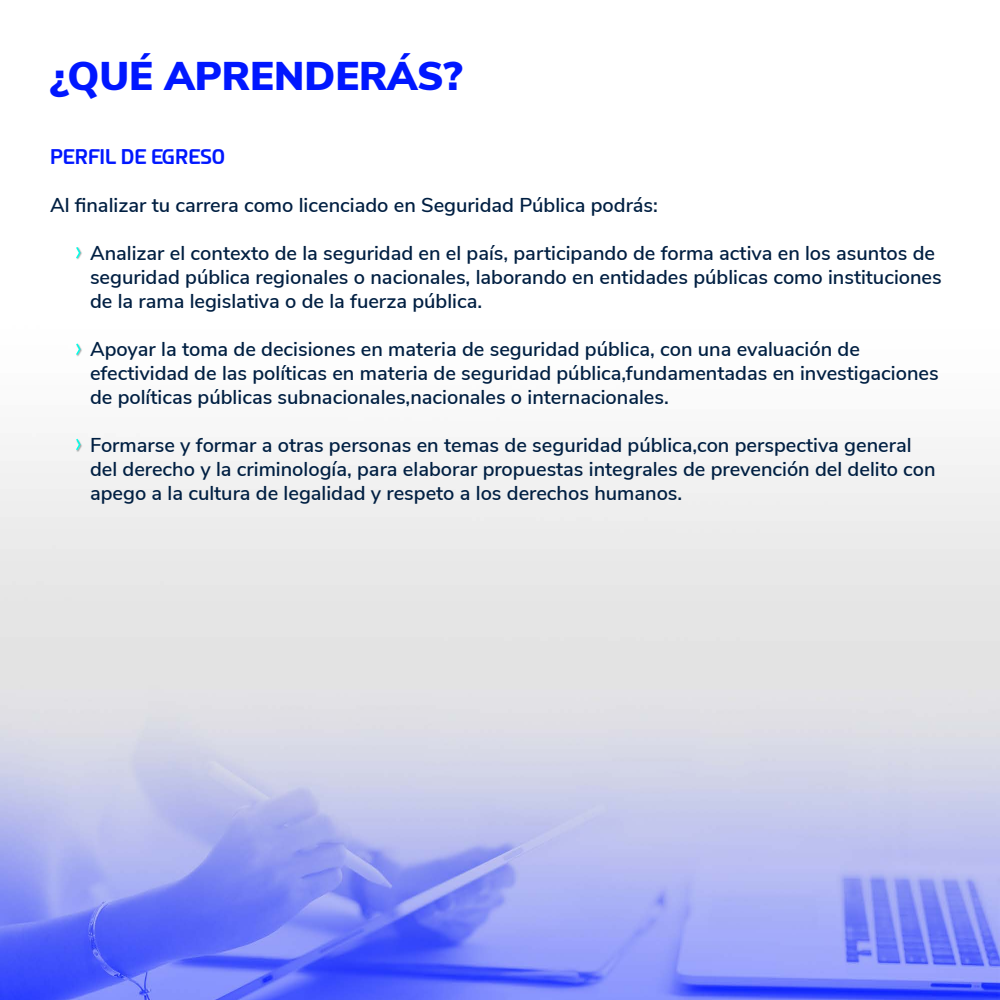
<style>
.page{position:relative;width:1000px;height:1000px;background:#fff}
.page>*{position:absolute;margin:0;border:0;box-sizing:border-box;transform-origin:0 0}
.t1{font:900 40px "Nunito Sans";color:#0017ff}
.t2{font:600 20px/24px "Nunito Sans";color:#001f42}
.t3{font:700 20px "Esphimere";color:#0017ff}
</style>
<div class="page">
<img style="left:0;top:445px;width:1000px;height:555px">
<div style="left:76px;top:247px;width:7px;height:206px;background:#fdfdfd"></div>
<svg style="left:76px;top:247px;width:5px;height:12px"></svg>
<svg style="left:75px;top:438px;width:6px;height:14px"></svg>
<svg style="left:76px;top:343px;width:5px;height:13px"></svg>
<h1 class="t1" style="left:50px;top:47px;width:414px">¿QUÉ APRENDERÁS?</h1>
<p class="t3" style="left:50px;top:144px;width:177px">PERFIL DE EGRESO</p>
<p class="t2" style="left:50px;top:192px;width:610px">Al finalizar tu carrera como licenciado en Seguridad Pública podrás:</p>
<p class="t2" style="left:90px;top:240px;width:853px">Analizar el contexto de la seguridad en el país, participando de forma activa en los asuntos de seguridad pública regionales o nacionales, laborando en entidades públicas como instituciones de la rama legislativa o de la fuerza pública.</p>
<p class="t2" style="left:90px;top:336px;width:850px">Apoyar la toma de decisiones en materia de seguridad pública, con una evaluación de efectividad de las políticas en materia de seguridad pública,fundamentadas en investigaciones de políticas públicas subnacionales,nacionales o internacionales.</p>
<p class="t2" style="left:90px;top:432px;width:847px">Formarse y formar a otras personas en temas de seguridad pública,con perspectiva general del derecho y la criminología, para elaborar propuestas integrales de prevención del delito con apego a la cultura de legalidad y respeto a los derechos humanos.</p>
</div>
